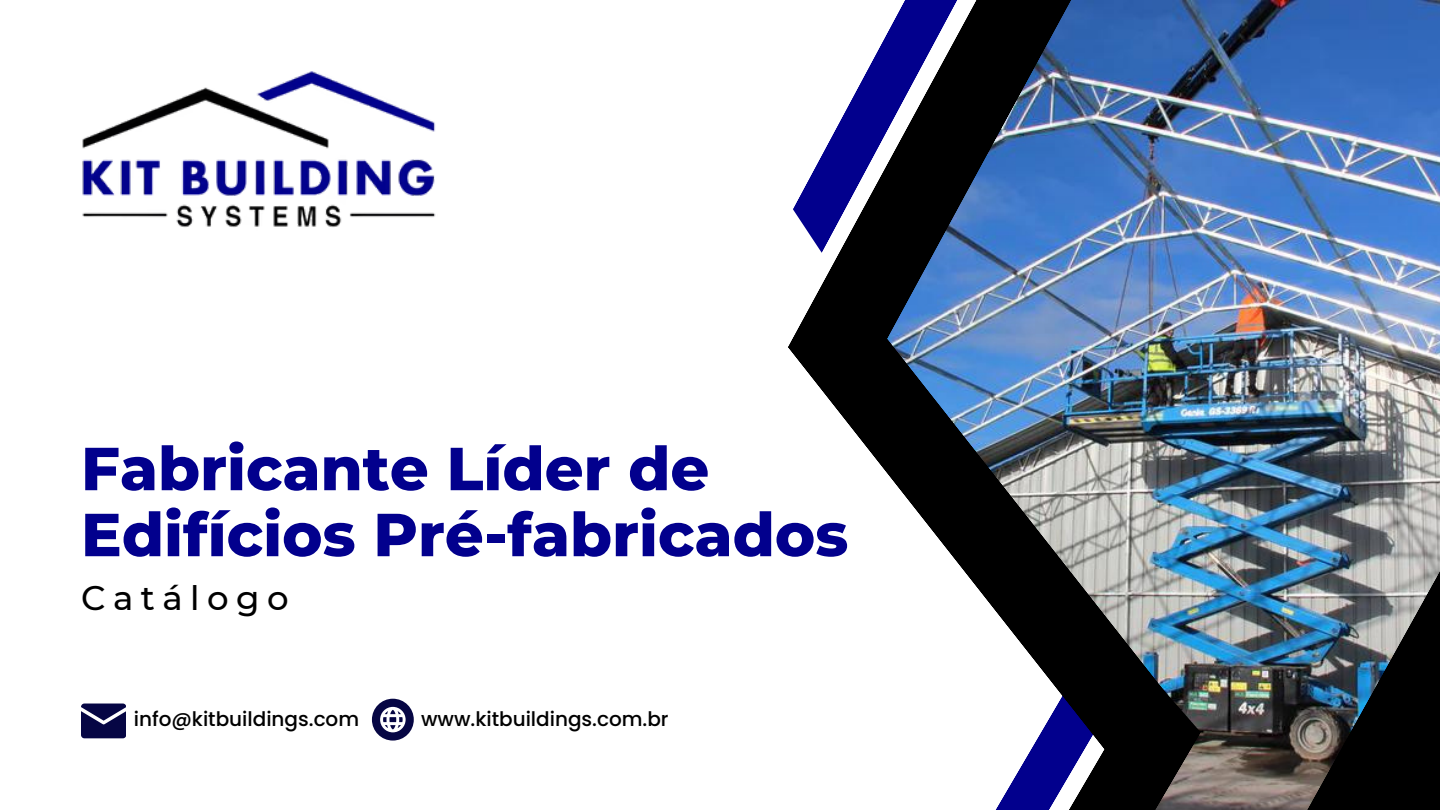
<style>
.page{position:relative;width:1440px;height:810px;background:#fff}
.page>*{position:absolute;margin:0;border:0;box-sizing:border-box;transform-origin:0 0}
.t1{font:800 60.6px/66px "Montserrat";color:#02008d}
.t2{font:500 34px "Montserrat";letter-spacing:.22em;color:#000}
.t3{font:500 20px "Poppins";color:#000}
</style>
<div class="page">
<svg style="left:81px;top:704px;width:45px;height:34px;background:#24245a"></svg>
<svg style="left:372px;top:699px;width:42px;height:42px"></svg>
<img style="left:1112px;top:0;width:328px;height:205px">
<svg style="left:819px;top:387px;width:266px;height:249px"></svg>
<svg style="left:996px;top:636px;width:89px;height:174px"></svg>
<img style="left:788px;top:0;width:324px;height:387px">
<img style="left:1085px;top:205px;width:355px;height:605px">
<img style="left:82px;top:71px;width:354px;height:157px">
<h2 class="t1" style="left:81px;top:436px;width:769px">Fabricante Líder de<br>Edifícios Pré-fabricados</h2>
<h1 class="t2" style="left:81px;top:577px;width:209px">Catálogo</h1>
<p class="t3" style="left:134px;top:705px;width:227px">info@kitbuildings.com</p>
<p class="t3" style="left:421px;top:705px;width:249px">www.kitbuildings.com.br</p>
</div>
